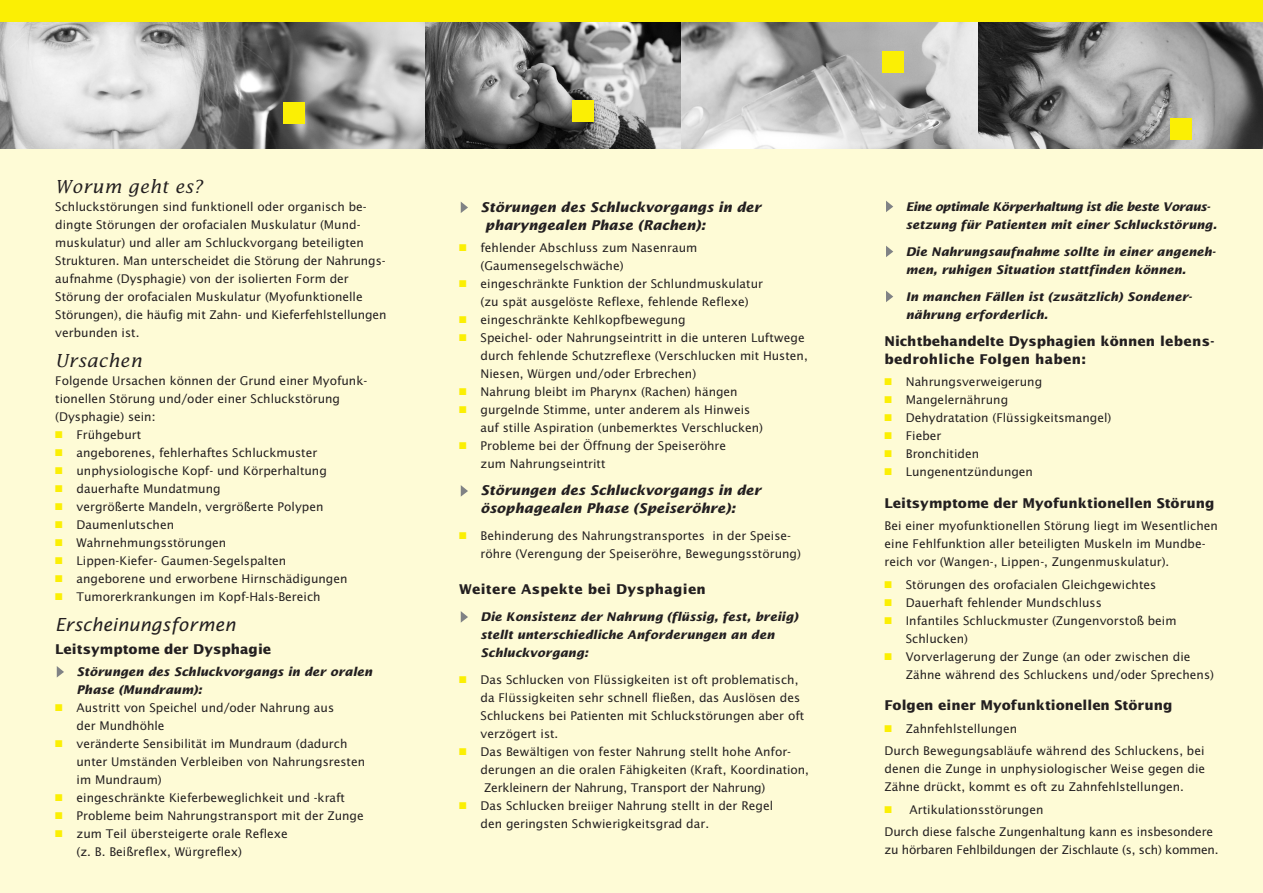
<style>
.page{position:relative;width:1263px;height:893px;background:#fff}
.page>*{position:absolute;margin:0;border:0;box-sizing:border-box;transform-origin:0 0}
.t1{font:italic 18px "Lucida";letter-spacing:.02em;color:#231f20}
.t2{font:italic 18px "Lucida Sans";color:#231f20}
.t3{font:700 13.5px/18px "Lucida Sans";color:#231f20}
.t4{font:italic 700 13.5px/18px "Lucida Sans";color:#231f20}
.t5{font:700 13.5px "Lucida Sans";letter-spacing:.02em;color:#231f20}
.t6{font:12px/18px "Lucida Sans";color:#231f20}
.t7{font:italic 700 12px/18px "Lucida Sans";color:#231f20}
.t8{font:12px "Lucida Sans";letter-spacing:-.02em;color:#231f20}
.s1{color:#fbef04}
</style>
<div class="page">
<img style="left:680px;top:22px;width:298px;height:127px">
<svg style="left:0;top:22px;width:425px;height:127px;background:#adadad"></svg>
<svg style="left:425px;top:22px;width:255px;height:127px;background:#7e7e7e"></svg>
<svg style="left:978px;top:22px;width:285px;height:127px;background:#848483"></svg>
<div style="left:0;top:149px;width:1263px;height:744px;background:#fefbd6"></div>
<svg style="left:57px;top:666px;width:7px;height:11px"></svg>
<svg style="left:461px;top:611px;width:7px;height:12px"></svg>
<svg style="left:461px;top:485px;width:7px;height:12px"></svg>
<svg style="left:461px;top:202px;width:7px;height:11px"></svg>
<svg style="left:886px;top:291px;width:7px;height:11px"></svg>
<svg style="left:886px;top:246px;width:7px;height:11px"></svg>
<svg style="left:886px;top:201px;width:7px;height:11px"></svg>
<div style="left:0;top:0;width:1263px;height:22px;background:#fbef04"></div>
<div style="left:283px;top:102px;width:21px;height:22px;background:#fbef04"></div>
<div style="left:572px;top:101px;width:21px;height:21px;background:#fbef04"></div>
<div style="left:1170px;top:119px;width:21px;height:21px;background:#fbef04"></div>
<div style="left:882px;top:52px;width:22px;height:21px;background:#fbef04"></div>
<h1 class="t1" style="left:55px;top:179px;width:149px">Worum geht es?</h1>
<p class="t6" style="left:55px;top:199px;width:333px">Schluckstörungen sind funktionell oder organisch be&shy;dingte Störungen der orofacialen Muskulatur (Mund&shy;muskulatur) und aller am Schluckvorgang beteiligten Strukturen. Man unterscheidet die Störung der Nahrungs&shy;aufnahme (Dysphagie) von der isolierten Form der Störung der orofacialen Muskulatur (Myofunktionelle Störungen), die häufig mit Zahn- und Kieferfehlstellungen verbunden ist.</p>
<h1 class="t1" style="left:55px;top:353px;width:88px">Ursachen</h1>
<p class="t6" style="left:55px;top:373px;width:314px">Folgende Ursachen können der Grund einer Myofunk&shy;tionellen Störung und/oder einer Schluckstörung (Dysphagie) sein:</p>
<p class="t6" style="left:55px;top:427px;width:88px"><span class="s1">■</span> Frühgeburt</p>
<p class="t6" style="left:55px;top:445px;width:264px"><span class="s1">■</span> angeborenes, fehlerhaftes Schluckmuster</p>
<p class="t6" style="left:55px;top:463px;width:273px"><span class="s1">■</span> unphysiologische Kopf- und Körperhaltung</p>
<p class="t6" style="left:55px;top:481px;width:167px"><span class="s1">■</span> dauerhafte Mundatmung</p>
<p class="t6" style="left:55px;top:499px;width:270px"><span class="s1">■</span> vergrößerte Mandeln, vergrößerte Polypen</p>
<p class="t6" style="left:55px;top:517px;width:120px"><span class="s1">■</span> Daumenlutschen</p>
<p class="t6" style="left:55px;top:535px;width:173px"><span class="s1">■</span> Wahrnehmungsstörungen</p>
<p class="t6" style="left:55px;top:553px;width:233px"><span class="s1">■</span> Lippen-Kiefer- Gaumen-Segelspalten</p>
<p class="t6" style="left:55px;top:571px;width:294px"><span class="s1">■</span> angeborene und erworbene Hirnschädigungen</p>
<p class="t6" style="left:55px;top:589px;width:267px"><span class="s1">■</span> Tumorerkrankungen im Kopf-Hals-Bereich</p>
<h1 class="t2" style="left:55px;top:617px;width:182px">Erscheinungsformen</h1>
<p class="t3" style="left:55px;top:641px;width:217px">Leitsymptome der Dysphagie</p>
<p class="t7" style="left:77px;top:664px;width:297px">Störungen des Schluckvorgangs in der oralen<br>Phase (Mundraum):</p>
<p class="t6" style="left:77px;top:700px;width:259px;text-indent:-21px"><span class="s1">■</span> Austritt von Speichel und/oder Nahrung aus der Mundhöhle</p>
<p class="t6" style="left:77px;top:736px;width:290px;text-indent:-21px"><span class="s1">■</span> veränderte Sensibilität im Mundraum (dadurch unter Umständen Verbleiben von Nahrungsresten im Mundraum)</p>
<p class="t6" style="left:55px;top:790px;width:291px"><span class="s1">■</span> eingeschränkte Kieferbeweglichkeit und -kraft</p>
<p class="t6" style="left:55px;top:808px;width:310px"><span class="s1">■</span> Probleme beim Nahrungstransport mit der Zunge</p>
<p class="t6" style="left:77px;top:826px;width:213px;text-indent:-21px"><span class="s1">■</span> zum Teil übersteigerte orale Reflexe (z. B. Beißreflex, Würgreflex)</p>
<p class="t4" style="left:485px;top:199px;width:278px;text-indent:-5px">Störungen des Schluckvorgangs in der pharyngealen Phase (Rachen):</p>
<p class="t6" style="left:480px;top:240px;width:218px;text-indent:-21px"><span class="s1">■</span> fehlender Abschluss zum Nasenraum (Gaumensegelschwäche)</p>
<p class="t6" style="left:459px;top:276px;width:305px;text-align:center"><span class="s1">■</span> eingeschränkte Funktion der Schlundmuskulatur (zu spät ausgelöste Reflexe, fehlende Reflexe)</p>
<p class="t6" style="left:459px;top:312px;width:228px"><span class="s1">■</span> eingeschränkte Kehlkopfbewegung</p>
<p class="t6" style="left:480px;top:330px;width:329px;text-indent:-21px"><span class="s1">■</span> Speichel- oder Nahrungseintritt in die unteren Luftwege durch fehlende Schutzreflexe (Verschlucken mit Husten,<br>Niesen, Würgen und/oder Erbrechen)</p>
<p class="t6" style="left:459px;top:384px;width:280px"><span class="s1">■</span> Nahrung bleibt im Pharynx (Rachen) hängen</p>
<p class="t6" style="left:480px;top:402px;width:284px;text-indent:-21px"><span class="s1">■</span> gurgelnde Stimme, unter anderem als Hinweis auf stille Aspiration (unbemerktes Verschlucken)</p>
<p class="t6" style="left:480px;top:438px;width:247px;text-indent:-21px"><span class="s1">■</span> Probleme bei der Öffnung der Speiseröhre zum Nahrungseintritt</p>
<p class="t4" style="left:480px;top:482px;width:282px">Störungen des Schluckvorgangs in der ösophagealen Phase (Speiseröhre):</p>
<p class="t6" style="left:480px;top:528px;width:322px;text-indent:-21px"><span class="s1">■</span> Behinderung des Nahrungstransportes in der Speise&shy;röhre (Verengung der Speiseröhre, Bewegungsstörung)</p>
<p class="t5" style="left:459px;top:584px;width:248px">Weitere Aspekte bei Dysphagien</p>
<p class="t7" style="left:480px;top:609px;width:319px">Die Konsistenz der Nahrung (flüssig, fest, breiig) stellt unterschiedliche Anforderungen an den<br>Schluckvorgang:</p>
<p class="t6" style="left:480px;top:672px;width:325px;text-indent:-21px"><span class="s1">■</span> Das Schlucken von Flüssigkeiten ist oft problematisch, da Flüssigkeiten sehr schnell fließen, das Auslösen des Schluckens bei Patienten mit Schluckstörungen aber oft verzögert ist.</p>
<p class="t6" style="left:459px;top:744px;width:333px"><span class="s1">■</span> Das Bewältigen von fester Nahrung stellt hohe Anfor-</p>
<p class="t6" style="left:480px;top:762px;width:330px">derungen an die oralen Fähigkeiten (Kraft, Koordination,</p>
<p class="t6" style="left:484px;top:780px;width:283px">Zerkleinern der Nahrung, Transport der Nahrung)</p>
<p class="t6" style="left:480px;top:798px;width:294px;text-indent:-21px"><span class="s1">■</span> Das Schlucken breiiger Nahrung stellt in der Regel den geringsten Schwierigkeitsgrad dar.</p>
<p class="t7" style="left:906px;top:198px;width:313px">Eine optimale Körperhaltung ist die beste Voraus&shy;setzung für Patienten mit einer Schluckstörung.</p>
<p class="t7" style="left:906px;top:243px;width:311px">Die Nahrungsaufnahme sollte in einer angeneh&shy;men, ruhigen Situation stattfinden können.</p>
<p class="t7" style="left:906px;top:288px;width:288px">In manchen Fällen ist (zusätzlich) Sondener&shy;nährung erforderlich.</p>
<p class="t3" style="left:884px;top:333px;width:331px">Nichtbehandelte Dysphagien können lebens&shy;bedrohliche Folgen haben:</p>
<p class="t6" style="left:884px;top:374px;width:159px"><span class="s1">■</span> Nahrungsverweigerung</p>
<p class="t6" style="left:884px;top:392px;width:125px"><span class="s1">■</span> Mangelernährung</p>
<p class="t6" style="left:884px;top:410px;width:228px"><span class="s1">■</span> Dehydratation (Flüssigkeitsmangel)</p>
<p class="t6" style="left:884px;top:428px;width:58px"><span class="s1">■</span> Fieber</p>
<p class="t6" style="left:884px;top:446px;width:96px"><span class="s1">■</span> Bronchitiden</p>
<p class="t6" style="left:884px;top:464px;width:150px"><span class="s1">■</span> Lungenentzündungen</p>
<p class="t3" style="left:884px;top:495px;width:332px">Leitsymptome der Myofunktionellen Störung</p>
<p class="t6" style="left:884px;top:518px;width:335px">Bei einer myofunktionellen Störung liegt im Wesentlichen eine Fehlfunktion aller beteiligten Muskeln im Mundbe&shy;reich vor (Wangen-, Lippen-, Zungenmuskulatur).</p>
<p class="t6" style="left:884px;top:576px;width:273px"><span class="s1">■</span> Störungen des orofacialen Gleichgewichtes</p>
<p class="t6" style="left:884px;top:594px;width:219px"><span class="s1">■</span> Dauerhaft fehlender Mundschluss</p>
<p class="t6" style="left:906px;top:612px;width:272px;text-indent:-21px"><span class="s1">■</span> Infantiles Schluckmuster (Zungenvorstoß beim<br>Schlucken)</p>
<p class="t6" style="left:906px;top:648px;width:310px;text-indent:-21px"><span class="s1">■</span> Vorverlagerung der Zunge (an oder zwischen die<br>Zähne während des Schluckens und/oder Sprechens)</p>
<p class="t3" style="left:884px;top:697px;width:289px">Folgen einer Myofunktionellen Störung</p>
<p class="t6" style="left:884px;top:718px;width:322px;line-height:22.5px"><span class="s1">■</span> Zahnfehlstellungen<br>Durch Bewegungsabläufe während des Schluckens, bei</p>
<p class="t6" style="left:884px;top:761px;width:322px">denen die Zunge in unphysiologischer Weise gegen die<br>Zähne drückt, kommt es oft zu Zahnfehlstellungen.</p>
<p class="t6" style="left:884px;top:799px;width:330px;line-height:22.5px"><span class="s1">■</span> Artikulationsstörungen<br>Durch diese falsche Zungenhaltung kann es insbesondere</p>
<p class="t8" style="left:884px;top:845px;width:336px">zu hörbaren Fehlbildungen der Zischlaute (s, sch) kommen.</p>
</div>
